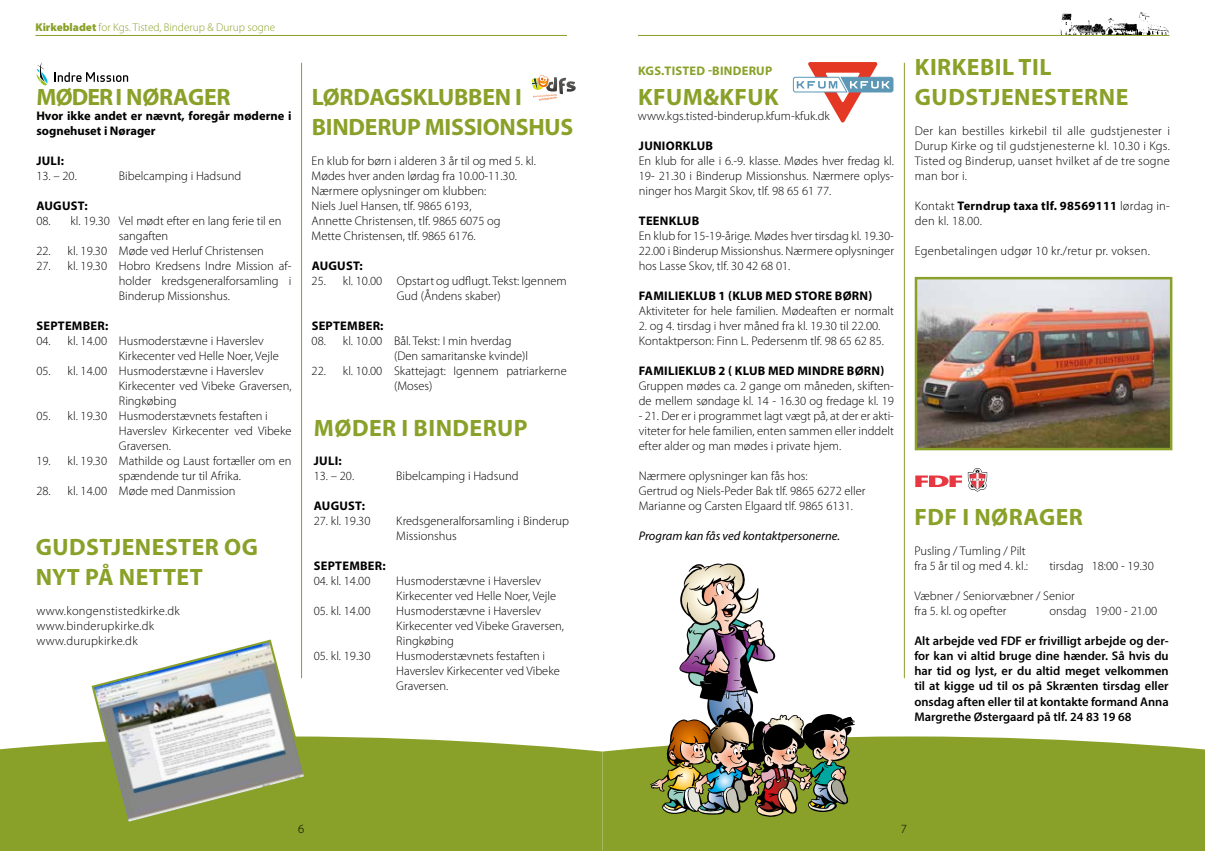
<style>
.page{position:relative;width:1205px;height:851px;background:#fff}
.page>*{position:absolute;margin:0;border:0;box-sizing:border-box;transform-origin:0 0}
.t1{font:700 23.75px/30px "Myriad Pro";letter-spacing:.02em;color:#89a129}
.t2{font:700 23.75px/30px "Myriad Pro";letter-spacing:-.01em;color:#89a129}
.t3{font:700 23.75px "Myriad Pro";letter-spacing:-.025em;color:#89a129}
.t4{font:300 12.5px/15px "Myriad Pro";color:#000}
.t5{font:600 12.5px/15px "Myriad Pro";color:#000;text-align:justify}
.t6{font:700 12.5px "Myriad Pro";letter-spacing:.02em;color:#000}
.t7{font:300 12.5px/15px "Myriad Pro";letter-spacing:.02em;color:#000}
.t8{font:700 12.5px/15px "Myriad Pro";color:#000}
.t9{font:italic 12.5px "Myriad Pro";color:#000}
.t10{font:700 12.5px "Myriad Pro";letter-spacing:.02em;color:#89a129}
.t11{font:300 11.25px "Myriad Pro";color:#89a129}
.s1{font-weight:900}
.s2{font-weight:700}
</style>
<div class="page">
<img style="left:1060px;top:13px;width:44px;height:21px">
<img style="left:1138px;top:12px;width:31px;height:22px">
<img style="left:1106px;top:18px;width:31px;height:16px">
<hr style="left:35px;top:35px;width:532px;height:1px;background:#89a129">
<hr style="left:638px;top:35px;width:531px;height:1px;background:#89a129">
<div style="left:602px;top:736px;width:603px;height:114px;background:#89a129"></div>
<svg style="left:793px;top:62px;width:100px;height:60px"></svg>
<hr style="left:904px;top:63px;width:1px;height:615px;background:#89a129">
<svg style="left:915px;top:468px;width:73px;height:23px"></svg>
<img style="left:918px;top:280px;width:251px;height:167px">
<div style="left:915px;top:277px;width:257px;height:173px;border:2px solid #89a129"></div>
<div style="left:0;top:736px;width:602px;height:114px;background:#89a129"></div>
<svg style="left:36px;top:62px;width:11px;height:23px"></svg>
<svg style="left:54px;top:72px;width:74px;height:10px"></svg>
<svg style="left:531px;top:75px;width:45px;height:25px"></svg>
<hr style="left:301px;top:63px;width:1px;height:615px;background:#89a129">
<svg style="left:650px;top:563px;width:205px;height:253px"></svg>
<img style="left:651px;top:564px;width:199px;height:251px">
<svg style="left:90px;top:638px;width:218px;height:187px"></svg>
<p class="t11" style="left:35px;top:21px;width:241px"><span class="s1">Kirkebladet</span> for Kgs. Tisted, Binderup &amp; Durup sogne</p>
<h1 class="t3" style="left:37px;top:82px;width:195px">MØDER I NØRAGER</h1>
<p class="t8" style="left:36px;top:108px;width:257px">HVOR IKKE ANDET ER NÆVNT, FOREGÅR MØDERNE I<br>SOGNEHUSET I NØRAGER</p>
<p class="t6" style="left:36px;top:153px;width:29px">JULI:</p>
<p class="t4" style="left:36px;top:169px;width:42px">13. – 20.</p>
<p class="t4" style="left:119px;top:169px;width:124px">Bibelcamping i Hadsund</p>
<p class="t6" style="left:36px;top:198px;width:53px">AUGUST:</p>
<p class="t4" style="left:119px;top:214px;width:164px;text-indent:-82px">08. kl. 19.30 Vel mødt efter en lang ferie til en sangaften</p>
<p class="t4" style="left:36px;top:244px;width:229px">22. kl. 19.30 Møde ved Herluf Christensen</p>
<p class="t4" style="left:119px;top:259px;width:174px;text-align:justify;text-indent:-82px">27. kl. 19.30 Hobro Kredsens Indre Mission af&shy;holder kredsgeneralforsamling i Binderup Missionshus.</p>
<p class="t6" style="left:36px;top:318px;width:73px">SEPTEMBER:</p>
<p class="t4" style="left:119px;top:334px;width:161px;text-indent:-82px">04. kl. 14.00 Husmoderstævne i Haverslev<br>Kirkecenter ved Helle Noer, Vejle</p>
<p class="t4" style="left:119px;top:364px;width:174px;text-indent:-82px">05. kl. 14.00 Husmoderstævne i Haverslev<br>Kirkecenter ved Vibeke Graversen,<br>Ringkøbing</p>
<p class="t4" style="left:119px;top:409px;width:174px;text-indent:-82px">05. kl. 19.30 Husmoderstævnets festaften i<br>Haverslev Kirkecenter ved Vibeke<br>Graversen.</p>
<p class="t4" style="left:119px;top:454px;width:174px;text-indent:-82px">19. kl. 19.30 Mathilde og Laust fortæller om en spændende tur til Afrika.</p>
<p class="t4" style="left:36px;top:484px;width:201px">28. kl. 14.00 Møde med Danmission</p>
<h1 class="t1" style="left:36px;top:531px;width:224px">GUDSTJENESTER OG<br>NYT PÅ NETTET</h1>
<p class="t7" style="left:36px;top:604px;width:145px">www.kongenstistedkirke.dk www.binderupkirke.dk www.durupkirke.dk</p>
<h1 class="t2" style="left:312px;top:81px;width:263px">LØRDAGSKLUBBEN I<br>BINDERUP MISSIONSHUS</h1>
<p class="t4" style="left:312px;top:154px;width:226px">En klub for børn i alderen 3 år til og med 5. kl.<br>Mødes hver anden lørdag fra 10.00-11.30.<br>Nærmere oplysninger om klubben:<br>Niels Juel Hansen, tlf. 9865 6193,<br>Annette Christensen, tlf. 9865 6075 og<br>Mette Christensen, tlf. 9865 6176.</p>
<p class="t6" style="left:312px;top:258px;width:53px">AUGUST:</p>
<p class="t4" style="left:397px;top:274px;width:171px;text-indent:-85px">25. kl. 10.00 Opstart og udflugt. Tekst: Igennem<br>Gud (Åndens skaber)</p>
<p class="t6" style="left:312px;top:318px;width:73px">SEPTEMBER:</p>
<p class="t4" style="left:394px;top:334px;width:136px;text-indent:-82px">08. kl. 10.00 Bål. Tekst: I min hverdag (Den samaritanske kvinde)l</p>
<p class="t4" style="left:394px;top:364px;width:174px;text-indent:-82px">22. kl. 10.00 Skattejagt: Igennem patriarkerne (Moses)</p>
<h1 class="t1" style="left:314px;top:412px;width:215px">MØDER I BINDERUP</h1>
<p class="t6" style="left:314px;top:453px;width:29px">JULI:</p>
<p class="t4" style="left:314px;top:469px;width:42px">13. – 20.</p>
<p class="t4" style="left:396px;top:469px;width:124px">Bibelcamping i Hadsund</p>
<p class="t6" style="left:314px;top:498px;width:53px">AUGUST:</p>
<p class="t4" style="left:314px;top:514px;width:58px">27. kl. 19.30</p>
<p class="t4" style="left:396px;top:514px;width:174px">Kredsgeneralforsamling i Binderup<br>Missionshus</p>
<p class="t6" style="left:314px;top:558px;width:73px">SEPTEMBER:</p>
<p class="t4" style="left:314px;top:574px;width:58px">04. kl. 14.00</p>
<p class="t4" style="left:396px;top:574px;width:161px">Husmoderstævne i Haverslev<br>Kirkecenter ved Helle Noer, Vejle</p>
<p class="t4" style="left:314px;top:604px;width:58px">05. kl. 14.00</p>
<p class="t4" style="left:396px;top:604px;width:169px">Husmoderstævne i Haverslev<br>Kirkecenter ved Vibeke Graversen,<br>Ringkøbing</p>
<p class="t4" style="left:314px;top:649px;width:58px">05. kl. 19.30</p>
<p class="t4" style="left:396px;top:649px;width:165px">Husmoderstævnets festaften i<br>Haverslev Kirkecenter ved Vibeke<br>Graversen.</p>
<p class="t4" style="left:298px;top:821px;width:8px">6</p>
<p class="t10" style="left:638px;top:63px;width:136px">KGS.TISTED -BINDERUP</p>
<h1 class="t1" style="left:638px;top:81px;width:17px">KFUM</h1>
<h1 class="t1" style="left:703px;top:81px;width:32px">&amp;KFUK</h1>
<p class="t4" style="left:638px;top:109px;width:193px">www.kgs.tisted-binderup.kfum-kfuk.dk</p>
<p class="t6" style="left:639px;top:138px;width:76px">JUNIORKLUB</p>
<p class="t4" style="left:639px;top:154px;width:257px;text-align:justify">En klub for alle i 6.-9. klasse. Mødes hver fredag kl.<br>19- 21.30 i Binderup Missionshus. Nærmere oplys&shy;ninger hos Margit Skov, tlf. 98 65 61 77.</p>
<p class="t6" style="left:639px;top:213px;width:62px">TEENKLUB</p>
<p class="t4" style="left:639px;top:229px;width:257px;text-align:justify">En klub for 15-19-årige. Mødes hver tirsdag kl. 19.30- 22.00 i Binderup Missionshus. Nærmere oplysninger hos Lasse Skov, tlf. 30 42 68 01.</p>
<p class="t6" style="left:639px;top:288px;width:235px">FAMILIEKLUB 1 (KLUB MED STORE BØRN)</p>
<p class="t4" style="left:639px;top:304px;width:257px">Aktiviteter for hele familien. Mødeaften er normalt</p>
<p class="t4" style="left:639px;top:319px;width:247px">2. og 4. tirsdag i hver måned fra kl. 19.30 til 22.00.<br>Kontaktperson: Finn L. Pedersenm tlf. 98 65 62 85.</p>
<p class="t6" style="left:639px;top:363px;width:247px">FAMILIEKLUB 2 ( KLUB MED MINDRE BØRN)</p>
<p class="t4" style="left:639px;top:379px;width:257px">Gruppen mødes ca. 2 gange om måneden, skiften&shy;de mellem søndage kl. 14 - 16.30 og fredage kl. 19</p>
<p class="t4" style="left:639px;top:409px;width:257px;text-align:justify">- 21. Der er i programmet lagt vægt på, at der er akti&shy;viteter for hele familien, enten sammen eller inddelt efter alder og man mødes i private hjem.</p>
<p class="t4" style="left:639px;top:469px;width:228px">Nærmere oplysninger kan fås hos:<br>Gertrud og Niels-Peder Bak tlf. 9865 6272 eller<br>Marianne og Carsten Elgaard tlf. 9865 6131.</p>
<p class="t9" style="left:639px;top:528px;width:203px">Program kan fås ved kontaktpersonerne.</p>
<h1 class="t1" style="left:915px;top:51px;width:215px">KIRKEBIL TIL<br>GUDSTJENESTERNE</h1>
<p class="t4" style="left:915px;top:124px;width:257px;text-align:justify">Der kan bestilles kirkebil til alle gudstjenester i Durup Kirke og til gudstjenesterne kl. 10.30 i Kgs.<br>Tisted og Binderup, uanset hvilket af de tre sogne man bor i.</p>
<p class="t4" style="left:915px;top:199px;width:257px">Kontakt <span class="s2">TERNDRUP TAXA TLF. 98569111</span> lørdag in&shy;den kl. 18.00.</p>
<p class="t7" style="left:915px;top:244px;width:237px">Egenbetalingen udgør 10 kr./retur pr. voksen.</p>
<h1 class="t1" style="left:914px;top:501px;width:15px">FDF</h1>
<h1 class="t1" style="left:962px;top:501px;width:122px">I NØRAGER</h1>
<p class="t4" style="left:914px;top:544px;width:115px">Pusling / Tumling / Pilt fra 5 år til og med 4. kl.:</p>
<p class="t4" style="left:1049px;top:559px;width:106px">tirsdag 18:00 - 19.30</p>
<p class="t4" style="left:914px;top:589px;width:162px">Væbner / Seniorvæbner / Senior fra 5. kl. og opefter</p>
<p class="t4" style="left:1049px;top:604px;width:109px">onsdag 19:00 - 21.00</p>
<p class="t5" style="left:914px;top:633px;width:256px">Alt arbejde ved FDF er frivilligt arbejde og der&shy;for kan vi altid bruge dine hænder. Så hvis du har tid og lyst, er du altid meget velkommen til at kigge ud til os på Skrænten tirsdag eller onsdag aften eller til at kontakte formand Anna Margrethe Østergaard på tlf. 24 83 19 68</p>
<p class="t4" style="left:900px;top:821px;width:8px">7</p>
</div>
